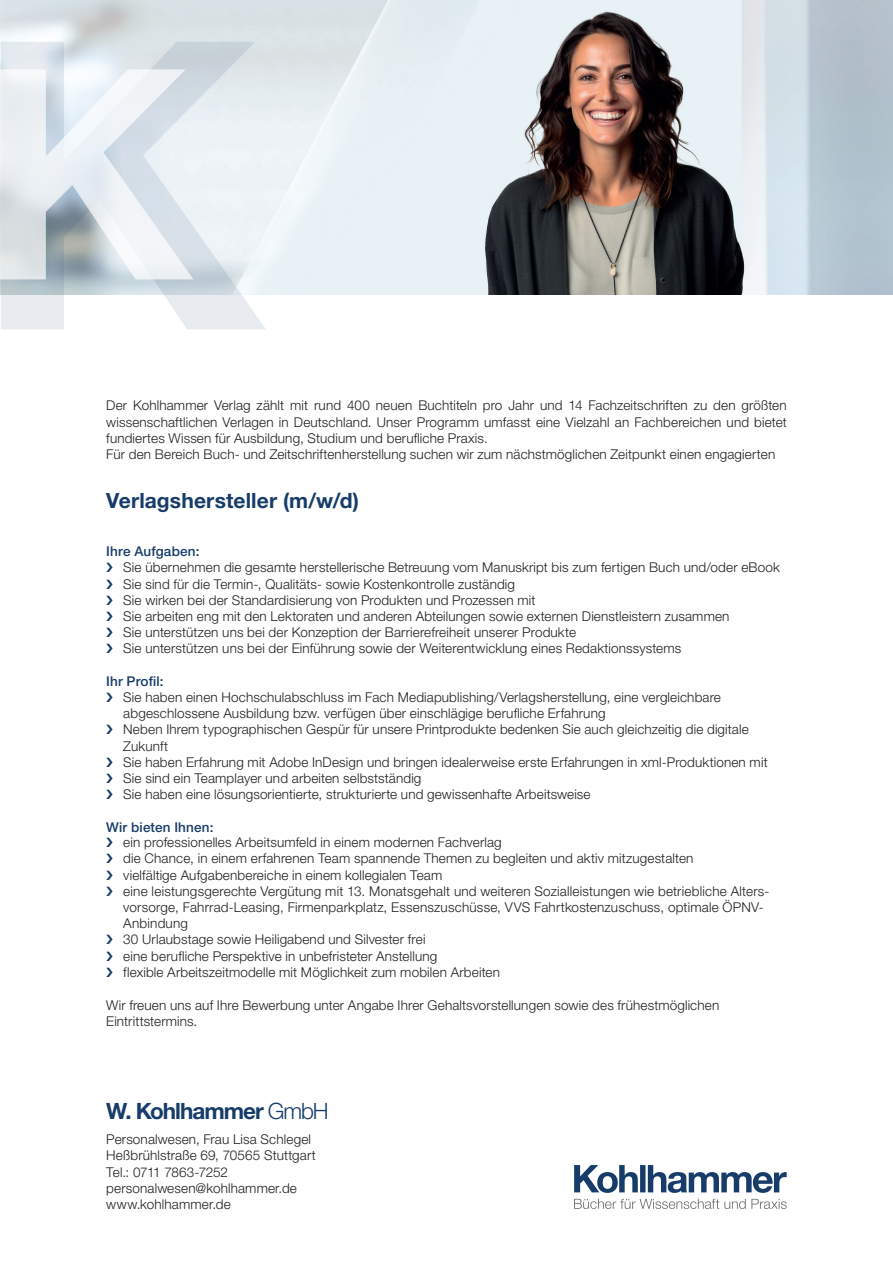
<style>
.page{position:relative;width:893px;height:1263px;background:#fff}
.page>*{position:absolute;margin:0;border:0;box-sizing:border-box;transform-origin:0 0}
.t1{font:700 22.5px "Helvetica Neue LT Pro";letter-spacing:-.045em;color:#173c6a}
.t2{font:700 21px "Helvetica Neue LT Pro";letter-spacing:.005em;color:#173c6a}
.t3{font:300 13.5px/16.2px "Helvetica Neue LT Pro";letter-spacing:.01em;color:#231f20}
.t4{font:500 13.5px "Helvetica Neue LT Pro";letter-spacing:.015em;color:#173c6a}
.s1{font-weight:300}
</style>
<div class="page">
<img style="left:0;top:0;width:893px;height:294px">
<svg style="left:1px;top:42px;width:265px;height:287px"></svg>
<svg style="left:0;top:69px;width:194px;height:210px"></svg>
<svg style="left:574px;top:1165px;width:213px;height:28px"></svg>
<svg style="left:574px;top:1199px;width:213px;height:10px"></svg>
<p class="t3" style="left:106px;top:397px;width:682px">Der Kohlhammer Verlag zählt mit rund 400 neuen Buchtiteln pro Jahr und 14 Fachzeitschriften zu den größten wissenschaftlichen Verlagen in Deutschland. Unser Programm umfasst eine Vielzahl an Fachbereichen und bietet fundiertes Wissen für Ausbildung, Studium und berufliche Praxis.<br>Für den Bereich Buch- und Zeitschriftenherstellung suchen wir zum nächstmöglichen Zeitpunkt einen engagierten</p>
<h2 class="t2" style="left:106px;top:487px;width:254px">Verlagshersteller (m/w/d)</h2>
<p class="t4" style="left:106px;top:543px;width:95px">Ihre Aufgaben:</p>
<p class="t3" style="left:123px;top:559px;width:658px">Sie übernehmen die gesamte herstellerische Betreuung vom Manuskript bis zum fertigen Buch und/oder eBook Sie sind für die Termin-, Qualitäts- sowie Kostenkontrolle zuständig<br>Sie wirken bei der Standardisierung von Produkten und Prozessen mit<br>Sie arbeiten eng mit den Lektoraten und anderen Abteilungen sowie externen Dienstleistern zusammen<br>Sie unterstützen uns bei der Konzeption der Barrierefreiheit unserer Produkte<br>Sie unterstützen uns bei der Einführung sowie der Weiterentwicklung eines Redaktionssystems</p>
<p class="t4" style="left:106px;top:673px;width:59px">Ihr Profil:</p>
<p class="t3" style="left:123px;top:689px;width:646px">Sie haben einen Hochschulabschluss im Fach Mediapublishing/Verlagsherstellung, eine vergleichbare abgeschlossene Ausbildung bzw. verfügen über einschlägige berufliche Erfahrung<br>Neben Ihrem typographischen Gespür für unsere Printprodukte bedenken Sie auch gleichzeitig die digitale Zukunft<br>Sie haben Erfahrung mit Adobe InDesign und bringen idealerweise erste Erfahrungen in xml-Produktionen mit Sie sind ein Teamplayer und arbeiten selbstständig<br>Sie haben eine lösungsorientierte, strukturierte und gewissenhafte Arbeitsweise</p>
<p class="t4" style="left:106px;top:819px;width:109px">Wir bieten Ihnen:</p>
<p class="t3" style="left:123px;top:834px;width:648px">ein professionelles Arbeitsumfeld in einem modernen Fachverlag<br>die Chance, in einem erfahrenen Team spannende Themen zu begleiten und aktiv mitzugestalten<br>vielfältige Aufgabenbereiche in einem kollegialen Team<br>eine leistungsgerechte Vergütung mit 13. Monatsgehalt und weiteren Sozialleistungen wie betriebliche Alters&shy;vorsorge, Fahrrad-Leasing, Firmenparkplatz, Essenszuschüsse, VVS Fahrtkostenzuschuss, optimale ÖPNV-Anbindung<br>30 Urlaubstage sowie Heiligabend und Silvester frei<br>eine berufliche Perspektive in unbefristeter Anstellung<br>flexible Arbeitszeitmodelle mit Möglichkeit zum mobilen Arbeiten</p>
<p class="t3" style="left:106px;top:997px;width:614px">Wir freuen uns auf Ihre Bewerbung unter Angabe Ihrer Gehaltsvorstellungen sowie des frühestmöglichen<br>Eintrittstermins.</p>
<h1 class="t1" style="left:106px;top:1097px;width:224px">W. Kohlhammer <span class="s1">GmbH</span></h1>
<p class="t3" style="left:106px;top:1131px;width:211px">Personalwesen, Frau Lisa Schlegel<br>Heßbrühlstraße 69, 70565 Stuttgart<br>Tel.: 0711 7863-7252 personalwesen@kohlhammer.de www.kohlhammer.de</p>
</div>
